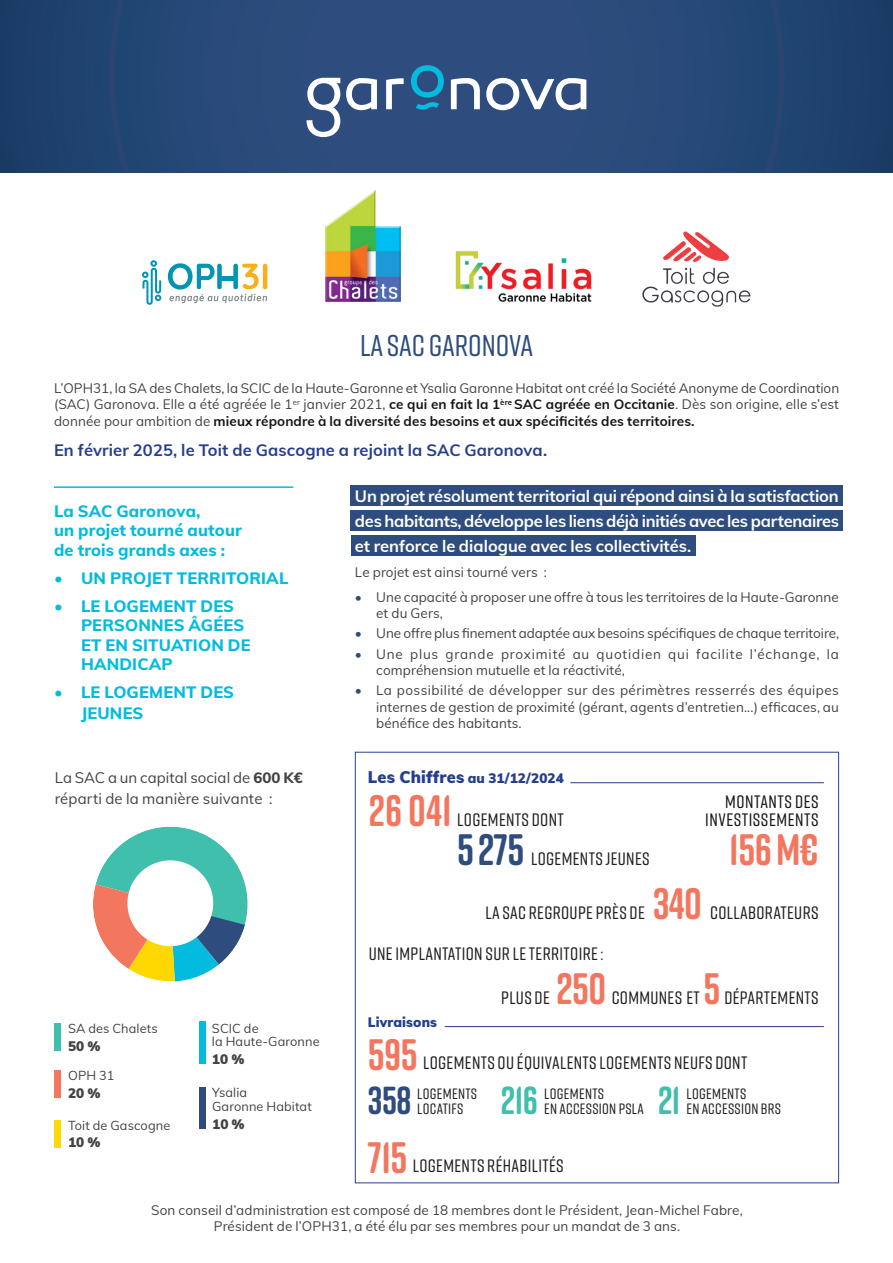
<style>
.page{position:relative;width:893px;height:1263px;background:#fff}
.page>*{position:absolute;margin:0;border:0;box-sizing:border-box;transform-origin:0 0}
.t1{font:700 43.95px "Rift Soft";letter-spacing:-.01em;color:#f3765f;scale:.93 1}
.t2{font:700 43.95px "Rift Soft";color:#2e4d7e;scale:.93 1}
.t3{font:700 39px "Rift Soft";color:#40bfad;scale:.93 1}
.t4{font:700 39px "Rift Soft";color:#2e4d7e;scale:.93 1}
.t5{font:500 30px "Rift";letter-spacing:-.005em;color:#2e4d7e}
.t6{font:500 18px "Rift Soft";letter-spacing:.02em;color:#231f20}
.t7{font:500 18px/18px "Rift";letter-spacing:.03em;color:#1a1415;text-align:right}
.t8{font:700 16.5px/25.2px "Muli";color:#fff;text-align:justify}
.t9{font:800 16.5px/19.5px "Muli";letter-spacing:.01em;color:#02bbdf}
.t10{font:700 16.5px "Muli";letter-spacing:.01em;color:#253f8e}
.t11{font:500 15px/15px "Rift Soft";letter-spacing:.02em;color:#231f20}
.t12{font:15px/21px "Muli";letter-spacing:.005em;color:#414441}
.t13{font:13.5px/16.2px "Muli";letter-spacing:.01em;color:#414441;text-align:justify}
.t14{font:13.5px/16.2px "Muli";letter-spacing:.06em;color:#414441}
.t15{font:900 13.5px "Muli";letter-spacing:.01em;color:#253f8e}
.t16{font:900 13.5px "Muli";letter-spacing:.01em;color:#414441}
.t17{font:12.75px/13.5px "Muli";letter-spacing:.01em;color:#414441}
.s1{font-weight:700;color:#1a1415}
.s2{color:#2e4d7e}
.s3{font-weight:800}
.s4{font-size:16.5px}
</style>
<div class="page">
<hr style="left:54px;top:486px;width:239px;height:2px;background:#02bbdf">
<svg style="left:0;top:0;width:893px;height:172px;background:#264776"></svg>
<svg style="left:307px;top:78px;width:33px;height:59px"></svg>
<svg style="left:346px;top:78px;width:31px;height:32px"></svg>
<svg style="left:386px;top:78px;width:18px;height:31px"></svg>
<svg style="left:451px;top:78px;width:29px;height:31px"></svg>
<svg style="left:486px;top:78px;width:100px;height:32px"></svg>
<svg style="left:411px;top:65px;width:33px;height:45px"></svg>
<div style="left:351px;top:485px;width:492px;height:21px;background:#2e4d7e"></div>
<div style="left:351px;top:510px;width:492px;height:21px;background:#2e4d7e"></div>
<div style="left:351px;top:535px;width:344px;height:21px;background:#2e4d7e"></div>
<svg style="left:93px;top:826px;width:155px;height:155px"></svg>
<div style="left:127px;top:860px;width:86px;height:86px;background:#fff;border-radius:50%"></div>
<svg style="left:142px;top:260px;width:19px;height:45px"></svg>
<svg style="left:168px;top:263px;width:99px;height:40px"></svg>
<img style="left:325px;top:189px;width:76px;height:113px">
<img style="left:455px;top:250px;width:137px;height:52px">
<img style="left:642px;top:231px;width:109px;height:75px">
<div style="left:54px;top:1023px;width:7px;height:28px;background:#40bfad"></div>
<div style="left:199px;top:1022px;width:7px;height:42px;background:#02bbdf"></div>
<div style="left:199px;top:1087px;width:7px;height:41px;background:#2e4d7e"></div>
<div style="left:54px;top:1070px;width:7px;height:28px;background:#f3765e"></div>
<div style="left:54px;top:1120px;width:7px;height:27px;background:#ffd801"></div>
<hr style="left:445px;top:1026px;width:379px;height:1px;background:#253f8e">
<hr style="left:570px;top:782px;width:254px;height:1px;background:#253f8e">
<h3 class="t5" style="left:360px;top:324px;width:175px">LA SAC GARONOVA</h3>
<p class="t13" style="left:54px;top:379px;width:787px">L’OPH31, la SA des Chalets, la SCIC de la Haute-Garonne et Ysalia Garonne Habitat ont créé la Société Anonyme de Coordination (SAC) Garonova. Elle a été agréée le 1<sup>er</sup> janvier 2021, <span class="s1">ce qui en fait la 1</span><sup>ère</sup> <span class="s1">SAC agréée en Occitanie</span>. Dès son origine, elle s’est donnée pour ambition de <span class="s1">mieux répondre à la diversité des besoins et aux spécificités des territoires.</span></p>
<p class="t10" style="left:54px;top:438px;width:495px">En février 2025, le Toit de Gascogne a rejoint la SAC Garonova.</p>
<p class="t8" style="left:355px;top:482px;width:486px">Un projet résolument territorial qui répond ainsi à la satisfaction des habitants, développe les liens déjà initiés avec les partenaires et renforce le dialogue avec les collectivités.</p>
<p class="t13" style="left:355px;top:563px;width:193px">Le projet est ainsi tourné vers :</p>
<p class="t13" style="left:376px;top:588px;width:464px;text-indent:-21px"><span class="s2">•</span> Une capacité à proposer une offre à tous les territoires de la Haute-Garonne et du Gers,</p>
<p class="t13" style="left:355px;top:625px;width:486px"><span class="s2">•</span> Une offre plus finement adaptée aux besoins spécifiques de chaque territoire,</p>
<p class="t14" style="left:376px;top:645px;width:464px;text-indent:-21px"><span class="s2">•</span> Une plus grande proximité au quotidien qui facilite l’échange, la compréhension mutuelle et la réactivité,</p>
<p class="t13" style="left:376px;top:682px;width:464px;text-indent:-21px"><span class="s2">•</span> La possibilité de développer sur des périmètres resserrés des équipes internes de gestion de proximité (gérant, agents d’entretien...) efficaces, au bénéfice des habitants.</p>
<p class="t9" style="left:54px;top:500px;width:189px">La SAC Garonova,<br>un projet tourné autour de trois grands axes :</p>
<p class="t9" style="left:54px;top:567px;width:236px">• UN PROJET TERRITORIAL</p>
<p class="t9" style="left:81px;top:595px;width:171px;text-indent:-27px">• LE LOGEMENT DES<br>PERSONNES ÂGÉES<br>ET EN SITUATION DE<br>HANDICAP</p>
<p class="t9" style="left:81px;top:681px;width:155px;line-height:21px;text-indent:-27px">• LE LOGEMENT DES<br>JEUNES</p>
<p class="t12" style="left:55px;top:766px;width:250px">La SAC a un capital social de <span class="s3">600 K€ </span>réparti de la manière suivante :</p>
<p class="t17" style="left:68px;top:1021px;width:91px">SA des Chalets</p>
<p class="t16" style="left:68px;top:1036px;width:34px">50 %</p>
<p class="t17" style="left:68px;top:1068px;width:48px">OPH 31</p>
<p class="t16" style="left:68px;top:1083px;width:34px">20 %</p>
<p class="t17" style="left:68px;top:1117px;width:104px">Toit de Gascogne</p>
<p class="t16" style="left:68px;top:1132px;width:34px">10 %</p>
<p class="t17" style="left:212px;top:1021px;width:109px">SCIC de<br>la Haute-Garonne</p>
<p class="t16" style="left:212px;top:1049px;width:34px">10 %</p>
<p class="t17" style="left:212px;top:1085px;width:101px">Ysalia<br>Garonne Habitat</p>
<p class="t16" style="left:212px;top:1114px;width:34px">10 %</p>
<p class="t15" style="left:368px;top:768px;width:198px"><span class="s4">Les Chiffres</span> au 31/12/2024</p>
<h1 class="t1" style="left:369px;top:779px;width:91px">26 041</h1>
<h3 class="t6" style="left:457px;top:807px;width:108px">LOGEMENTS DONT</h3>
<h1 class="t2" style="left:457px;top:818px;width:73px">5 275</h1>
<h3 class="t6" style="left:531px;top:846px;width:120px">LOGEMENTS JEUNES</h3>
<h3 class="t7" style="left:705px;top:792px;width:115px">MONTANTS DES<br>INVESTISSEMENTS</h3>
<h1 class="t1" style="left:729px;top:818px;width:97px">156 M€</h1>
<h3 class="t6" style="left:485px;top:900px;width:161px">LA SAC REGROUPE PRÈS DE</h3>
<h1 class="t1" style="left:653px;top:872px;width:54px">340</h1>
<h3 class="t6" style="left:710px;top:900px;width:110px">COLLABORATEURS</h3>
<h3 class="t6" style="left:369px;top:941px;width:236px">UNE IMPLANTATION SUR LE TERRITOIRE :</h3>
<p class="t15" style="left:368px;top:1012px;width:71px">Livraisons</p>
<h3 class="t6" style="left:501px;top:985px;width:50px">PLUS DE</h3>
<h1 class="t1" style="left:557px;top:957px;width:55px">250</h1>
<h1 class="t1" style="left:704px;top:957px;width:19px">5</h1>
<h3 class="t6" style="left:724px;top:985px;width:96px">DÉPARTEMENTS</h3>
<h3 class="t6" style="left:612px;top:985px;width:90px">COMMUNES ET</h3>
<h1 class="t1" style="left:368px;top:1023px;width:55px">595</h1>
<h3 class="t6" style="left:423px;top:1050px;width:326px">LOGEMENTS OU ÉQUIVALENTS LOGEMENTS NEUFS DONT</h3>
<h2 class="t4" style="left:368px;top:1072px;width:48px">358</h2>
<p class="t11" style="left:417px;top:1085px;width:61px">LOGEMENTS<br>LOCATIFS</p>
<h2 class="t3" style="left:658px;top:1072px;width:26px">21</h2>
<p class="t11" style="left:686px;top:1085px;width:96px">LOGEMENTS<br>EN ACCESSION BRS</p>
<h2 class="t3" style="left:501px;top:1072px;width:42px">216</h2>
<p class="t11" style="left:544px;top:1085px;width:61px">LOGEMENTS</p>
<p class="t11" style="left:544px;top:1100px;width:101px">EN ACCESSION PSLA</p>
<h1 class="t1" style="left:368px;top:1126px;width:44px">715</h1>
<h3 class="t6" style="left:413px;top:1153px;width:152px">LOGEMENTS RÉHABILITÉS</h3>
<p class="t13" style="left:151px;top:1201px;width:593px;text-align:center">Son conseil d’administration est composé de 18 membres dont le Président, Jean-Michel Fabre,<br>Président de l’OPH31, a été élu par ses membres pour un mandat de 3 ans.</p>
</div>
